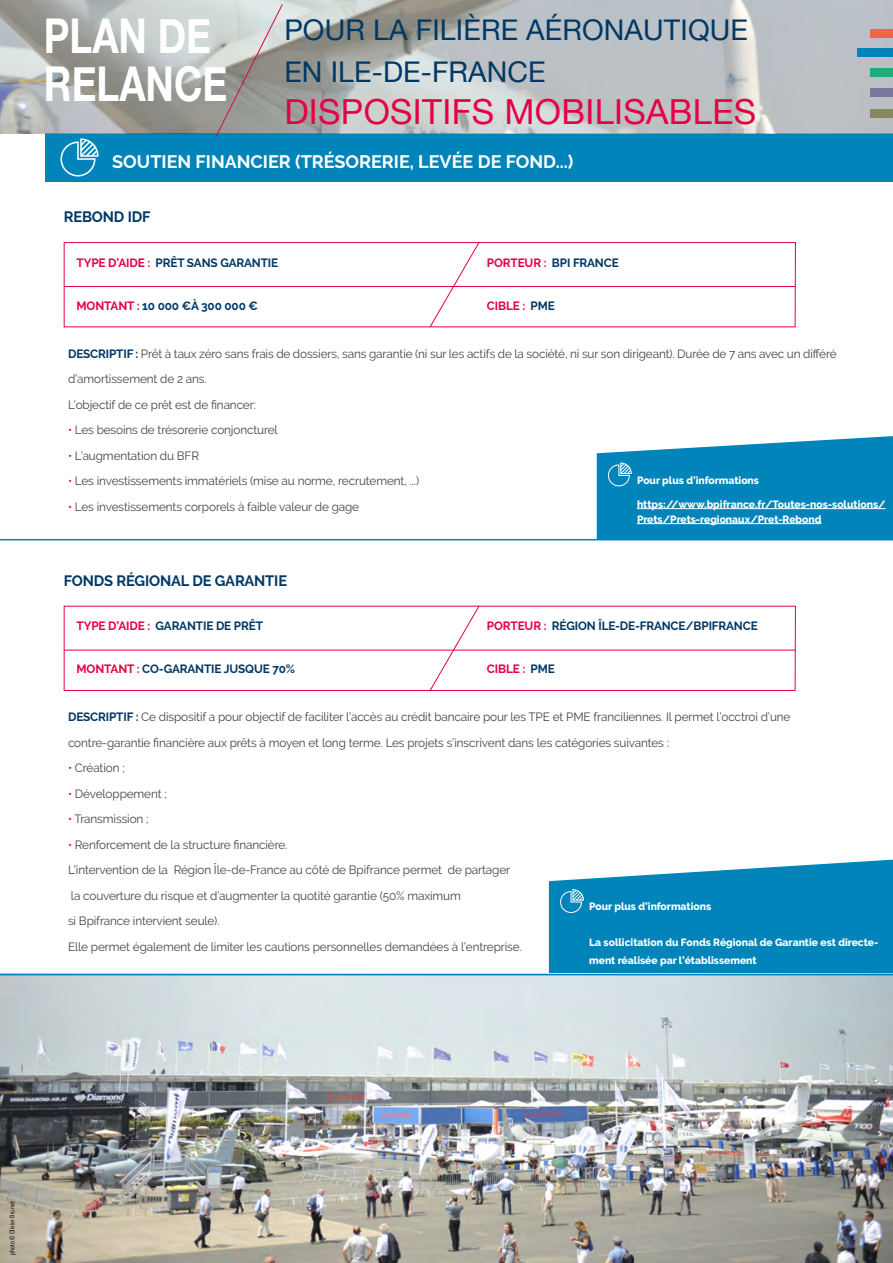
<style>
.page{position:relative;width:893px;height:1263px;background:#fff}
.page>*{position:absolute;margin:0;border:0;box-sizing:border-box;transform-origin:0 0}
.t1{font:700 48px/48px "Helvetica Neue";color:#fff;scale:.8 1}
.t2{font:34.5px "Helvetica Neue";letter-spacing:.01em;color:#e50043}
.t3{font:28.5px/42px "Helvetica Neue";letter-spacing:.005em;color:#003865}
.t4{font:700 18px "Raleway";color:#fff}
.t5{font:700 15px "Raleway";letter-spacing:-.01em;color:#003865}
.t6{font:12px/25.5px "Raleway";letter-spacing:-.01em;color:#444442}
.t7{font:700 12px "Raleway";letter-spacing:-.01em;color:#003865}
.t8{font:700 12px "Raleway";letter-spacing:-.01em;color:#e50043}
.t9{font:800 10.5px/15px "Raleway";color:#fff}
.t10{font:6.75px "Avenir Next Condensed";color:#000}
.s1{color:#e50043}
.s2{color:#003865}
.s3{font-weight:700;color:#003865}
</style>
<div class="page">
<div style="left:46px;top:133px;width:847px;height:49px;background:#0084b9"></div>
<svg style="left:60px;top:138px;width:39px;height:39px"></svg>
<div style="left:64px;top:242px;width:732px;height:85px;border:1px solid #e50043"></div>
<svg style="left:597px;top:436px;width:296px;height:103px;background:#178fbf"></svg>
<hr style="left:637px;top:508px;width:249px;height:1px;background:#fff">
<hr style="left:637px;top:523px;width:184px;height:1px;background:#fff">
<img style="left:0;top:0;width:893px;height:133px">
<svg style="left:429px;top:242px;width:51px;height:86px"></svg>
<hr style="left:64px;top:286px;width:732px;height:1px;background:#e50043">
<hr style="left:0;top:539px;width:893px;height:1px;background:#0084b9">
<svg style="left:215px;top:3px;width:68px;height:134px;background:#abafac"></svg>
<div style="left:871px;top:29px;width:22px;height:8px;background:#ed6840"></div>
<div style="left:858px;top:49px;width:35px;height:8px;background:#0084b9"></div>
<div style="left:871px;top:68px;width:22px;height:9px;background:#1eac7a"></div>
<div style="left:871px;top:88px;width:22px;height:9px;background:#79759e"></div>
<div style="left:871px;top:110px;width:22px;height:8px;background:#87885f"></div>
<div style="left:64px;top:606px;width:732px;height:85px;border:1px solid #e50043"></div>
<svg style="left:549px;top:860px;width:344px;height:114px;background:#1990bf"></svg>
<svg style="left:429px;top:605px;width:51px;height:86px"></svg>
<hr style="left:64px;top:650px;width:732px;height:1px;background:#e50043">
<img style="left:0;top:975px;width:893px;height:288px">
<hr style="left:0;top:974px;width:893px;height:1px;background:#0084b9">
<h1 class="t1" style="left:44px;top:13px;width:231px">PLAN DE<br>RELANCE</h1>
<h3 class="t3" style="left:284px;top:10px;width:465px">POUR LA FILIÈRE AÉRONAUTIQUE<br>EN ILE-DE-FRANCE</h3>
<h2 class="t2" style="left:284px;top:87px;width:473px">DISPOSITIFS MOBILISABLES</h2>
<h3 class="t4" style="left:112px;top:151px;width:463px">SOUTIEN FINANCIER (TRÉSORERIE, LEVÉE DE FOND...)</h3>
<p class="t5" style="left:64px;top:209px;width:88px">REBOND IDF</p>
<p class="t7" style="left:77px;top:256px;width:203px"><span class="s1">TYPE D’AIDE :</span> PRÊT SANS GARANTIE</p>
<p class="t7" style="left:487px;top:256px;width:133px"><span class="s1">PORTEUR :</span> BPI FRANCE</p>
<p class="t7" style="left:77px;top:298px;width:183px"><span class="s1">MONTANT :</span> 10 000 €À 300 000 €</p>
<p class="t8" style="left:487px;top:298px;width:70px">CIBLE : <span class="s2">PME</span></p>
<p class="t6" style="left:68px;top:341px;width:770px"><span class="s3">DESCRIPTIF :</span> Prêt à taux zéro sans frais de dossiers, sans garantie (ni sur les actifs de la société, ni sur son dirigeant). Durée de 7 ans avec un différé d’amortissement de 2 ans.<br>L’objectif de ce prêt est de financer:</p>
<p class="t6" style="left:68px;top:417px;width:211px"><span class="s1">•</span> Les besoins de trésorerie conjoncturel</p>
<p class="t6" style="left:68px;top:443px;width:133px"><span class="s1">•</span> L’augmentation du BFR</p>
<p class="t6" style="left:68px;top:468px;width:353px"><span class="s1">•</span> Les investissements immatériels (mise au norme, recrutement, ...)</p>
<p class="t6" style="left:68px;top:494px;width:293px"><span class="s1">•</span> Les investissements corporels à faible valeur de gage</p>
<p class="t9" style="left:637px;top:473px;width:124px">Pour plus d’informations</p>
<p class="t9" style="left:637px;top:497px;width:250px">https://www.bpifrance.fr/Toutes-nos-solutions/<br>Prets/Prets-regionaux/Pret-Rebond</p>
<p class="t5" style="left:64px;top:572px;width:225px">FONDS RÉGIONAL DE GARANTIE</p>
<p class="t7" style="left:77px;top:619px;width:188px"><span class="s1">TYPE D’AIDE :</span> GARANTIE DE PRÊT</p>
<p class="t7" style="left:487px;top:619px;width:272px"><span class="s1">PORTEUR :</span> RÉGION ÎLE-DE-FRANCE/BPIFRANCE</p>
<p class="t7" style="left:77px;top:662px;width:220px"><span class="s1">MONTANT :</span> CO-GARANTIE JUSQUE 70%</p>
<p class="t8" style="left:487px;top:662px;width:70px">CIBLE : <span class="s2">PME</span></p>
<p class="t6" style="left:68px;top:704px;width:724px"><span class="s3">DESCRIPTIF :</span> Ce dispositif a pour objectif de faciliter l’accès au crédit bancaire pour les TPE et PME franciliennes. Il permet l’occtroi d’une contre-garantie financière aux prêts à moyen et long terme. Les projets s’inscrivent dans les catégories suivantes :</p>
<p class="t6" style="left:68px;top:755px;width:58px"><span class="s1">•</span> Création ;</p>
<p class="t6" style="left:68px;top:781px;width:100px"><span class="s1">•</span> Développement ;</p>
<p class="t6" style="left:68px;top:806px;width:82px"><span class="s1">•</span> Transmission ;</p>
<p class="t6" style="left:68px;top:832px;width:455px"><span class="s1">•</span> Renforcement de la structure financière.<br>L’intervention de la Région Île-de-France au côté de Bpifrance permet de partager la couverture du risque et d’augmenter la quotité garantie (50% maximum<br>si Bpifrance intervient seule).<br>Elle permet également de limiter les cautions personnelles demandées à l’entreprise.</p>
<p class="t9" style="left:589px;top:898px;width:124px">Pour plus d’informations</p>
<p class="t9" style="left:589px;top:933px;width:291px;line-height:18px">La sollicitation du Fonds Régional de Garantie est directe&shy;ment réalisée par l’établissement</p>
<p class="t10" style="left:6px;top:1255px;width:55px;rotate:-90deg">photo © Olivier Brunet</p>
</div>
